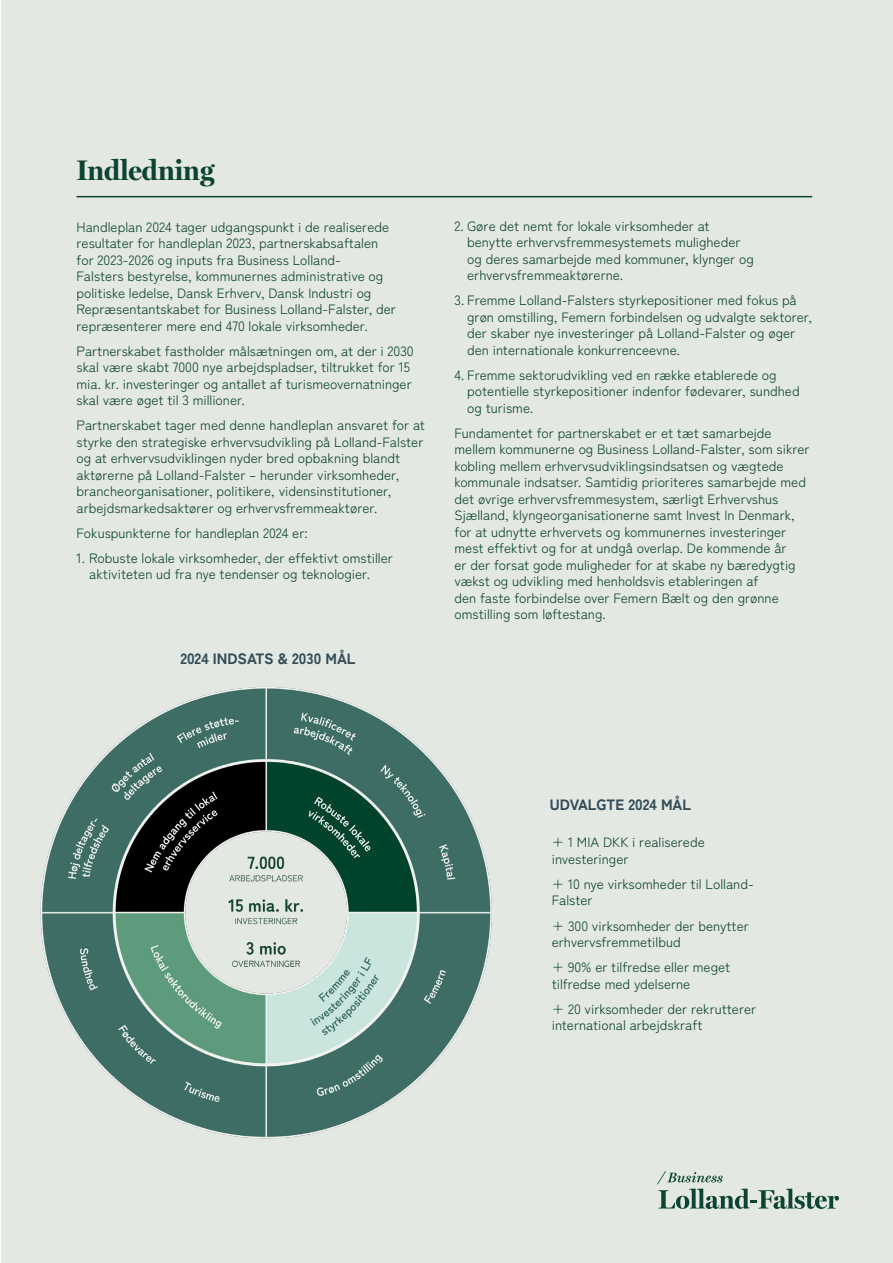
<style>
.page{position:relative;width:893px;height:1263px;background:#fff}
.page>*{position:absolute;margin:0;border:0;box-sizing:border-box;transform-origin:0 0}
.t1{font:700 28.5px "Miller Display";color:#0c4431}
.t2{font:900 15px "Zen Kaku Gothic New";color:#334d58}
.t3{font:13.5px/16.5px "Zen Kaku Gothic New";color:#0c4431}
</style>
<div class="page">
<div style="left:1px;top:0;width:892px;height:1263px;background:#e4e8e3"></div>
<svg style="left:657px;top:1171px;width:182px;height:38px"></svg>
<hr style="left:77px;top:196px;width:735px;height:1px;background:#0c4431">
<img style="left:40px;top:686px;width:452px;height:453px">
<h1 class="t1" style="left:77px;top:153px;width:139px">Indledning</h1>
<p class="t3" style="left:77px;top:219px;width:321px">Handleplan 2024 tager udgangspunkt i de realiserede resultater for handleplan 2023, partnerskabsaftalen for 2023-2026 og inputs fra Business Lolland-<br>Falsters bestyrelse, kommunernes administrative og politiske ledelse, Dansk Erhverv, Dansk Industri og Repræsentantskabet for Business Lolland-Falster, der repræsenterer mere end 470 lokale virksomheder.</p>
<p class="t3" style="left:77px;top:343px;width:339px">Partnerskabet fastholder målsætningen om, at der i 2030 skal være skabt 7000 nye arbejdspladser, tiltrukket for 15 mia. kr. investeringer og antallet af turismeovernatninger skal være øget til 3 millioner.</p>
<p class="t3" style="left:77px;top:417px;width:350px">Partnerskabet tager med denne handleplan ansvaret for at styrke den strategiske erhvervsudvikling på Lolland-Falster og at erhvervsudviklingen nyder bred opbakning blandt aktørerne på Lolland-Falster – herunder virksomheder, brancheorganisationer, politikere, vidensinstitutioner, arbejdsmarkedsaktører og erhvervsfremmeaktører.</p>
<p class="t3" style="left:77px;top:525px;width:233px">Fokuspunkterne for handleplan 2024 er:</p>
<p class="t3" style="left:89px;top:550px;width:305px;text-indent:-13px">1. Robuste lokale virksomheder, der effektivt omstiller aktiviteten ud fra nye tendenser og teknologier.</p>
<p class="t2" style="left:180px;top:649px;width:177px">2024 INDSATS &amp; 2030 MÅL</p>
<p class="t3" style="left:467px;top:218px;width:288px;text-indent:-13px">2. Gøre det nemt for lokale virksomheder at benytte erhvervsfremmesystemets muligheder og deres samarbejde med kommuner, klynger og erhvervsfremmeaktørerne.</p>
<p class="t3" style="left:467px;top:292px;width:346px;text-indent:-13px">3. Fremme Lolland-Falsters styrkepositioner med fokus på grøn omstilling, Femern forbindelsen og udvalgte sektorer, der skaber nye investeringer på Lolland-Falster og øger den internationale konkurrenceevne.</p>
<p class="t3" style="left:467px;top:367px;width:334px;text-indent:-13px">4. Fremme sektorudvikling ved en række etablerede og potentielle styrkepositioner indenfor fødevarer, sundhed og turisme.</p>
<p class="t3" style="left:454px;top:425px;width:357px">Fundamentet for partnerskabet er et tæt samarbejde mellem kommunerne og Business Lolland-Falster, som sikrer kobling mellem erhvervsudviklingsindsatsen og vægtede kommunale indsatser. Samtidig prioriteres samarbejde med det øvrige erhvervsfremmesystem, særligt Erhvervshus Sjælland, klyngeorganisationerne samt Invest In Denmark, for at udnytte erhvervets og kommunernes investeringer mest effektivt og for at undgå overlap. De kommende år<br>er der forsat gode muligheder for at skabe ny bæredygtig vækst og udvikling med henholdsvis etableringen af<br>den faste forbindelse over Femern Bælt og den grønne omstilling som løftestang.</p>
<p class="t2" style="left:550px;top:795px;width:143px">UDVALGTE 2024 MÅL</p>
<p class="t3" style="left:552px;top:834px;width:154px">+ 1 MIA DKK i realiserede investeringer</p>
<p class="t3" style="left:552px;top:876px;width:204px">+ 10 nye virksomheder til Lolland-<br>Falster</p>
<p class="t3" style="left:552px;top:917px;width:199px">+ 300 virksomheder der benytter erhvervsfremmetilbud</p>
<p class="t3" style="left:552px;top:959px;width:180px">+ 90% er tilfredse eller meget tilfredse med ydelserne</p>
<p class="t3" style="left:552px;top:1000px;width:206px">+ 20 virksomheder der rekrutterer international arbejdskraft</p>
</div>
